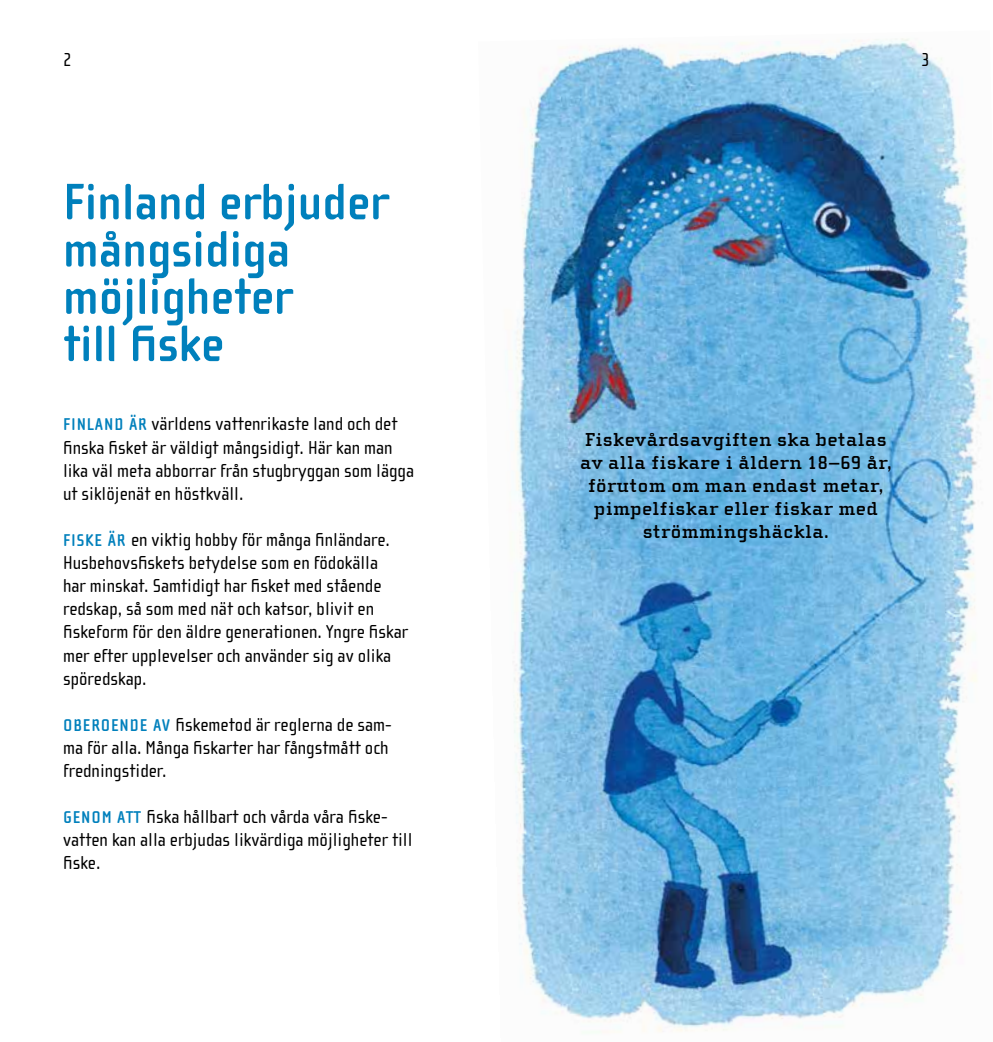
<style>
.page{position:relative;width:993px;height:1042px;background:#fff}
.page>*{position:absolute;margin:0;border:0;box-sizing:border-box;transform-origin:0 0}
.t1{font:700 52.5px/47.2px "Cholla Sans OT";color:#0080bc}
.t2{font:19.25px/23.1px "Cholla Sans OT";color:#000}
.t3{font:700 19.25px/23.1px "Cholla Slab OT";letter-spacing:.025em;color:#000;text-align:center}
.s1{font-weight:700;font-size:17.5px;color:#0080bc}
</style>
<div class="page">
<img style="left:513px;top:38px;width:476px;height:994px">
<p class="t2" style="left:921px;top:45px;width:10px">3</p>
<p class="t2" style="left:63px;top:49px;width:10px">2</p>
<p class="t2" style="left:921px;top:49px;width:10px">3</p>
<h1 class="t1" style="left:63px;top:179px;width:327px">Finland erbjuder mångsidiga möjligheter<br>till fiske</h1>
<p class="t2" style="left:63px;top:413px;width:352px"><span class="s1">FINLAND ÄR</span> världens vattenrikaste land och det finska fisket är väldigt mångsidigt. Här kan man lika väl meta abborrar från stugbryggan som lägga ut siklöjenät en höstkväll.</p>
<p class="t2" style="left:63px;top:528px;width:346px"><span class="s1">FISKE ÄR</span> en viktig hobby för många finländare.<br>Husbehovsfiskets betydelse som en födokälla<br>har minskat. Samtidigt har fisket med stående redskap, så som med nät och katsor, blivit en fiskeform för den äldre generationen. Yngre fiskar mer efter upplevelser och använder sig av olika spöredskap.</p>
<p class="t2" style="left:63px;top:713px;width:330px"><span class="s1">OBEROENDE AV</span> fiskemetod är reglerna de sam&shy;ma för alla. Många fiskarter har fångstmått och fredningstider.</p>
<p class="t2" style="left:63px;top:805px;width:351px"><span class="s1">GENOM ATT</span> fiska hållbart och vårda våra fiske&shy;vatten kan alla erbjudas likvärdiga möjligheter till fiske.</p>
<p class="t3" style="left:580px;top:428px;width:313px">Fiskevårdsavgiften ska betalas av alla fiskare i åldern 18–69 år, förutom om man endast metar, pimpelfiskar eller fiskar med strömmingshäckla.</p>
</div>
